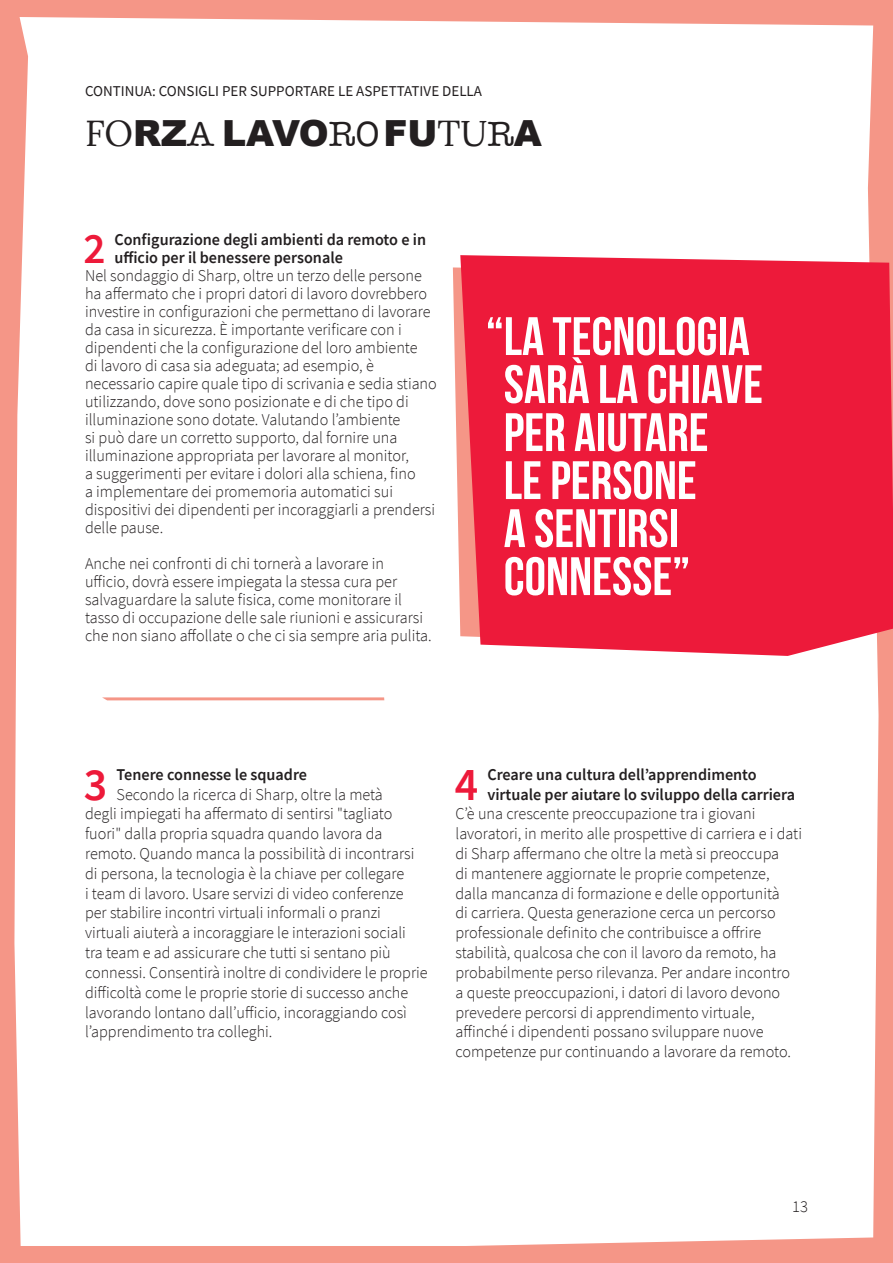
<style>
.page{position:relative;width:893px;height:1263px;background:#f59687}
.page>*{position:absolute;margin:0;border:0;box-sizing:border-box;transform-origin:0 0}
.t1{font:700 54px/48px "Bebas Neue";color:#fff}
.t2{font:600 46.8px "Source Sans Pro";color:#ed1a3a}
.t3{font:600 43.95px "Source Sans Pro";color:#ed1a3a}
.t4{font:900 36px "Arial";color:#231f20}
.t5{font:300 16.5px/19.8px "Source Sans Pro";color:#231f20}
.t6{font:600 16.5px/18px "Source Sans Pro";color:#231f20}
.t7{font:15px "Source Sans Pro";color:#231f20}
.s1{font-family:"Lora";font-weight:400}
.s2{font-family:"American Typewriter";font-weight:400}
</style>
<div class="page">
<div style="left:14px;top:17px;width:864px;height:1229px;background:#fff"></div>
<div style="left:460px;top:255px;width:433px;height:401px;background:#ed1a3a"></div>
<svg style="left:102px;top:697px;width:282px;height:3px"></svg>
<p class="t7" style="left:85px;top:82px;width:399px">CONTINUA: CONSIGLI PER SUPPORTARE LE ASPETTATIVE DELLA</p>
<h3 class="t4" style="left:85px;top:107px;width:458px"><span class="s1">FO</span>RZ<span class="s2">A</span> LAVO<span class="s2">RO</span>FU<span class="s1">TU</span><span class="s2">R</span>A</h3>
<h3 class="t3" style="left:84px;top:220px;width:24px">2</h3>
<p class="t6" style="left:114px;top:231px;width:313px">Configurazione degli ambienti da remoto e in ufficio per il benessere personale</p>
<p class="t5" style="left:85px;top:267px;width:353px;line-height:18px">Nel sondaggio di Sharp, oltre un terzo delle persone ha affermato che i propri datori di lavoro dovrebbero investire in configurazioni che permettano di lavorare da casa in sicurezza. È importante verificare con i dipendenti che la configurazione del loro ambiente<br>di lavoro di casa sia adeguata; ad esempio, è necessario capire quale tipo di scrivania e sedia stiano utilizzando, dove sono posizionate e di che tipo di illuminazione sono dotate. Valutando l’ambiente<br>si può dare un corretto supporto, dal fornire una illuminazione appropriata per lavorare al monitor,<br>a suggerimenti per evitare i dolori alla schiena, fino<br>a implementare dei promemoria automatici sui dispositivi dei dipendenti per incoraggiarli a prendersi delle pause.</p>
<p class="t5" style="left:85px;top:555px;width:348px;line-height:18px">Anche nei confronti di chi tornerà a lavorare in ufficio, dovrà essere impiegata la stessa cura per salvaguardare la salute fisica, come monitorare il tasso di occupazione delle sale riunioni e assicurarsi che non siano affollate o che ci sia sempre aria pulita.</p>
<h1 class="t1" style="left:504px;top:312px;width:261px;text-indent:-18px">“LA TECNOLOGIA<br>SARÀ LA CHIAVE<br>PER AIUTARE<br>LE PERSONE<br>A SENTIRSI<br>CONNESSE”</h1>
<h2 class="t2" style="left:84px;top:753px;width:25px">3</h2>
<p class="t6" style="left:117px;top:765px;width:192px">Tenere connesse le squadre</p>
<p class="t5" style="left:85px;top:784px;width:344px;text-indent:32px">Secondo la ricerca di Sharp, oltre la metà<br>degli impiegati ha affermato di sentirsi "tagliato fuori" dalla propria squadra quando lavora da remoto. Quando manca la possibilità di incontrarsi di persona, la tecnologia è la chiave per collegare<br>i team di lavoro. Usare servizi di video conferenze per stabilire incontri virtuali informali o pranzi virtuali aiuterà a incoraggiare le interazioni sociali tra team e ad assicurare che tutti si sentano più connessi. Consentirà inoltre di condividere le proprie difficoltà come le proprie storie di successo anche lavorando lontano dall’ufficio, incoraggiando così l’apprendimento tra colleghi.</p>
<h2 class="t2" style="left:455px;top:753px;width:25px">4</h2>
<p class="t6" style="left:487px;top:764px;width:309px;line-height:19.8px">Creare una cultura dell’apprendimento virtuale per aiutare lo sviluppo della carriera</p>
<p class="t5" style="left:455px;top:804px;width:348px">C’è una crescente preoccupazione tra i giovani lavoratori, in merito alle prospettive di carriera e i dati di Sharp affermano che oltre la metà si preoccupa<br>di mantenere aggiornate le proprie competenze, dalla mancanza di formazione e delle opportunità<br>di carriera. Questa generazione cerca un percorso professionale definito che contribuisce a offrire stabilità, qualcosa che con il lavoro da remoto, ha probabilmente perso rilevanza. Per andare incontro a queste preoccupazioni, i datori di lavoro devono prevedere percorsi di apprendimento virtuale, affinché i dipendenti possano sviluppare nuove competenze pur continuando a lavorare da remoto.</p>
<p class="t5" style="left:792px;top:1196px;width:17px">13</p>
</div>
